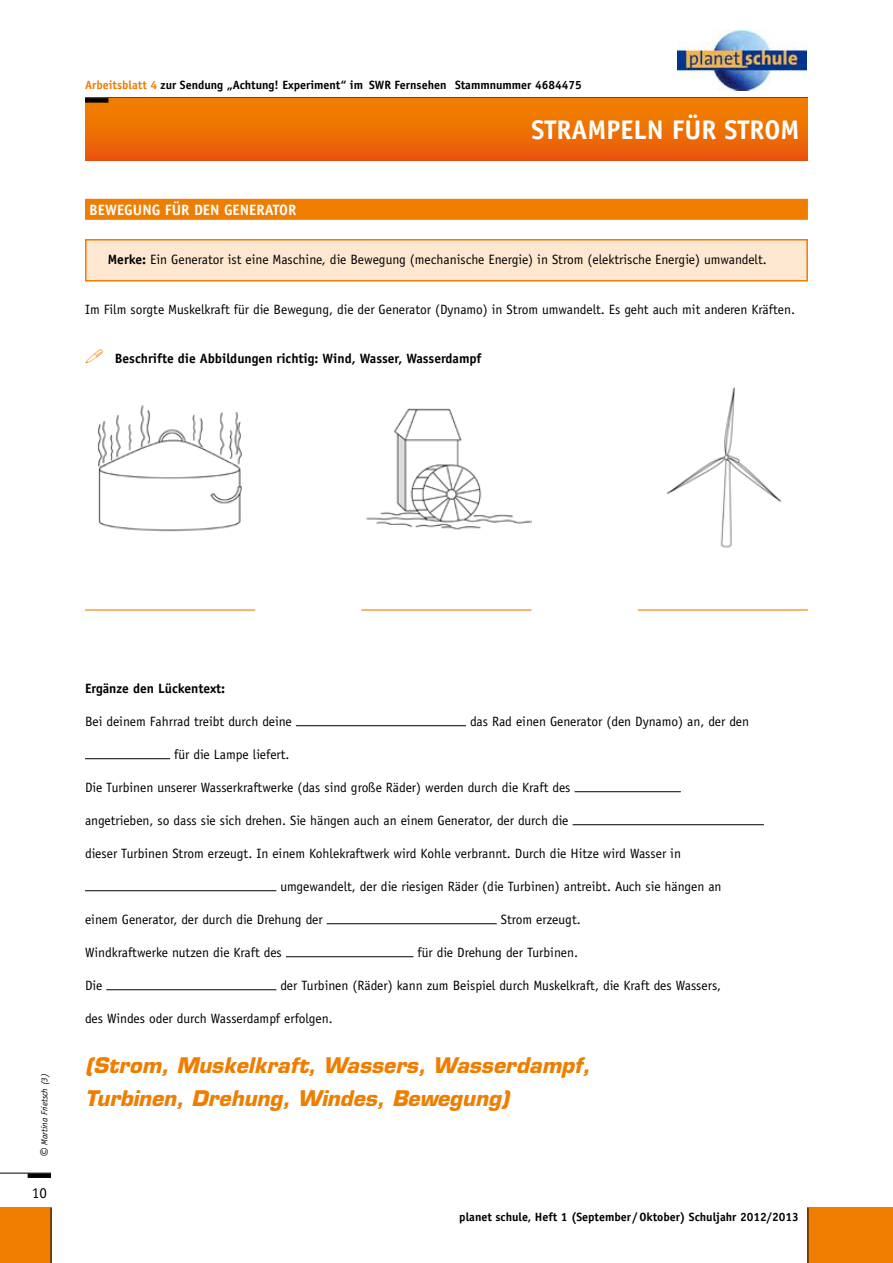
<style>
.page{position:relative;width:893px;height:1263px;background:#fff}
.page>*{position:absolute;margin:0;border:0;box-sizing:border-box;transform-origin:0 0}
.t1{font:700 27px "Officina Sans Std";color:#fff}
.t2{font:italic 700 21px/33px "Eurostile LT Std";color:#ef7d00}
.t3{font:700 15px "Officina Sans Std";color:#fff}
.t4{font:15px "Officina Sans Std";color:#000}
.t5{font:13.5px "Officina Sans Std";color:#000}
.t6{font:700 13.5px "Officina Sans Std";color:#000}
.t7{font:700 12px "Officina Sans Std";color:#000}
.t8{font:italic 9px "Officina Sans Std";color:#000}
.s1{color:#ef7d00}
.s2{font-weight:700}
.s3{font-size:16.5px}
</style>
<div class="page">
<hr style="left:85px;top:97px;width:723px;height:1px;background:#000">
<div style="left:808px;top:1208px;width:85px;height:55px;background:#ef7d00"></div>
<hr style="left:807px;top:1208px;width:1px;height:55px;background:#000">
<div style="left:85px;top:99px;width:723px;height:62px;background:linear-gradient(to bottom,#f18500,#ea570d)"></div>
<hr style="left:0;top:1173px;width:51px;height:1px;background:#000">
<div style="left:28px;top:1173px;width:23px;height:5px;background:#000"></div>
<div style="left:85px;top:98px;width:23px;height:5px;background:#000"></div>
<div style="left:0;top:1208px;width:51px;height:55px;background:#ef7d00"></div>
<hr style="left:51px;top:1208px;width:1px;height:55px;background:#000">
<div style="left:85px;top:199px;width:723px;height:21px;background:#ef7d00"></div>
<div style="left:86px;top:240px;width:721px;height:41px;background:#fde7d1"></div>
<div style="left:85px;top:239px;width:723px;height:43px;border:2px solid #ef7d00"></div>
<hr style="left:85px;top:609px;width:170px;height:2px;background:#ef7d00">
<hr style="left:361px;top:609px;width:170px;height:2px;background:#ef7d00">
<hr style="left:638px;top:609px;width:170px;height:2px;background:#ef7d00">
<hr style="left:296px;top:725px;width:170px;height:1px;background:#000">
<hr style="left:85px;top:758px;width:85px;height:1px;background:#000">
<hr style="left:575px;top:791px;width:106px;height:1px;background:#000">
<hr style="left:573px;top:824px;width:191px;height:1px;background:#000">
<hr style="left:85px;top:890px;width:191px;height:1px;background:#000">
<hr style="left:327px;top:923px;width:170px;height:1px;background:#000">
<hr style="left:286px;top:956px;width:127px;height:1px;background:#000">
<hr style="left:106px;top:989px;width:170px;height:1px;background:#000">
<img style="left:97px;top:405px;width:145px;height:127px">
<img style="left:366px;top:408px;width:165px;height:122px">
<img style="left:666px;top:387px;width:116px;height:161px">
<img style="left:677px;top:31px;width:130px;height:60px">
<p class="t7" style="left:85px;top:78px;width:498px"><span class="s1">Arbeitsblatt 4</span> zur Sendung „Achtung! Experiment“ im SWR Fernsehen Stammnummer 4684475</p>
<h1 class="t1" style="left:531px;top:113px;width:270px">Strampeln für Strom</h1>
<p class="t3" style="left:89px;top:200px;width:10px">Bewe</p>
<p class="t3" style="left:124px;top:200px;width:79px">gung für den</p>
<p class="t3" style="left:224px;top:200px;width:9px">Gene</p>
<p class="t3" style="left:256px;top:200px;width:42px">rator</p>
<p class="t5" style="left:108px;top:252px;width:661px"><span class="s2">Merke:</span> Ein Generator ist eine Maschine, die Bewegung (mechanische Energie) in Strom (elektrische Energie) umwandelt.</p>
<p class="t5" style="left:85px;top:301px;width:711px">Im Film sorgte Muskelkraft für die Bewegung, die der Generator (Dynamo) in Strom umwandelt. Es geht auch mit anderen Kräften.</p>
<p class="t6" style="left:115px;top:350px;width:368px">Beschrifte die Abbildungen richtig: Wind, Wasser, Wasserdampf</p>
<p class="t8" style="left:39px;top:1157px;width:85px;rotate:-90deg"><span class="s3">©</span> Martina Frietsch (3)</p>
<p class="t4" style="left:32px;top:1184px;width:16px">10</p>
<p class="t6" style="left:85px;top:680px;width:142px">Ergänze den Lückentext:</p>
<p class="t5" style="left:85px;top:714px;width:208px">Bei deinem Fahrrad treibt durch deine</p>
<p class="t5" style="left:470px;top:714px;width:281px">das Rad einen Generator (den Dynamo) an, der den</p>
<p class="t5" style="left:174px;top:747px;width:117px">für die Lampe liefert.</p>
<p class="t5" style="left:85px;top:780px;width:487px">Die Turbinen unserer Wasserkraftwerke (das sind große Räder) werden durch die Kraft des</p>
<p class="t5" style="left:85px;top:813px;width:485px">angetrieben, so dass sie sich drehen. Sie hängen auch an einem Generator, der durch die</p>
<p class="t5" style="left:85px;top:846px;width:597px">dieser Turbinen Strom erzeugt. In einem Kohlekraftwerk wird Kohle verbrannt. Durch die Hitze wird Wasser in</p>
<p class="t5" style="left:280px;top:879px;width:443px">umgewandelt, der die riesigen Räder (die Turbinen) antreibt. Auch sie hängen an</p>
<p class="t5" style="left:85px;top:912px;width:239px">einem Generator, der durch die Drehung der</p>
<p class="t5" style="left:501px;top:912px;width:82px">Strom erzeugt.</p>
<p class="t5" style="left:85px;top:945px;width:198px">Windkraftwerke nutzen die Kraft des</p>
<p class="t5" style="left:417px;top:945px;width:162px">für die Drehung der Turbinen.</p>
<p class="t5" style="left:85px;top:978px;width:19px">Die</p>
<p class="t5" style="left:280px;top:978px;width:442px">der Turbinen (Räder) kann zum Beispiel durch Muskelkraft, die Kraft des Wassers,</p>
<p class="t5" style="left:85px;top:1011px;width:249px">des Windes oder durch Wasserdampf erfolgen.</p>
<h2 class="t2" style="left:85px;top:1049px;width:506px">(Strom, Muskelkraft, Wassers, Wasserdampf,<br>Turbinen, Drehung, Windes, Bewegung)</h2>
<p class="t7" style="left:459px;top:1209px;width:341px">planet schule, Heft 1 (September /Oktober) Schuljahr 2012/2013</p>
</div>
